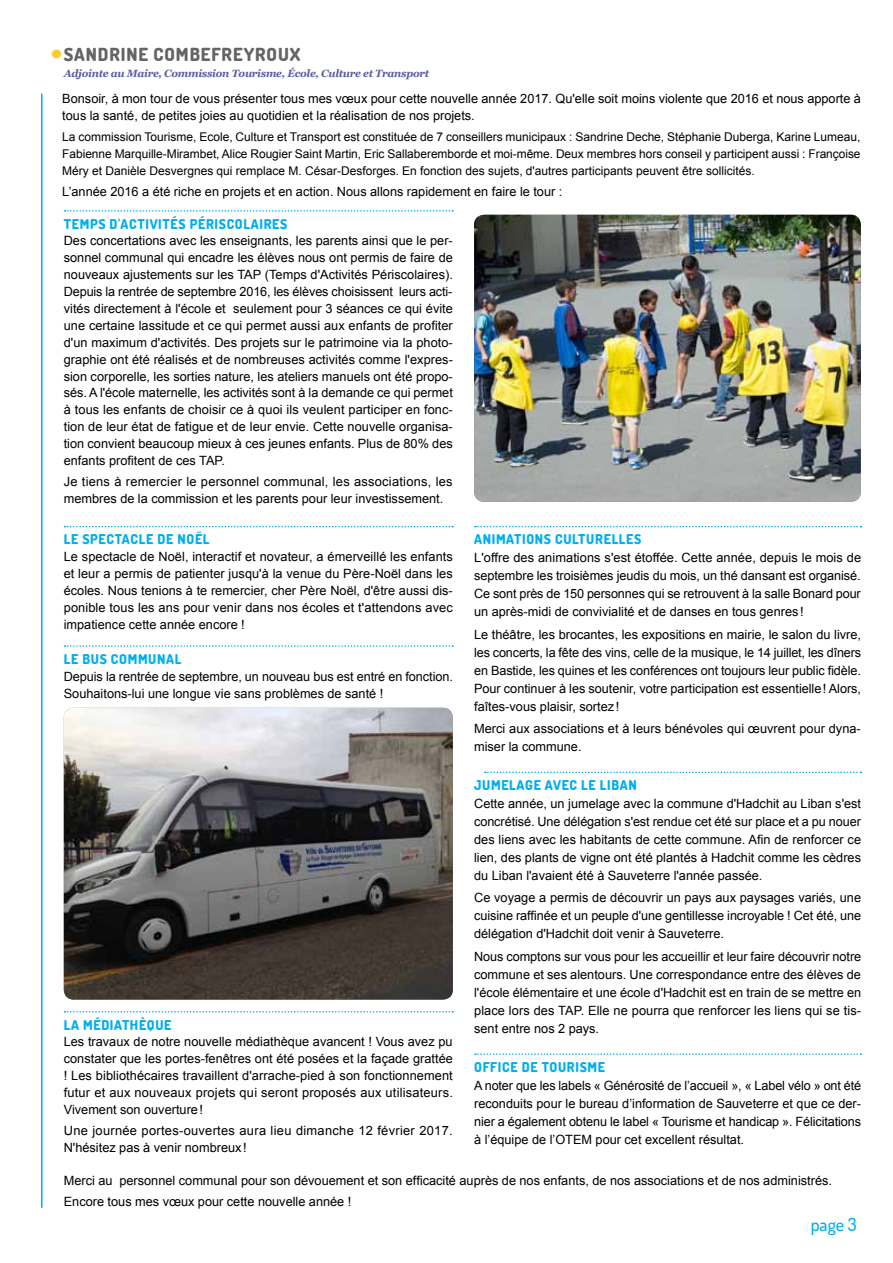
<style>
.page{position:relative;width:893px;height:1263px;background:#fff}
.page>*{position:absolute;margin:0;border:0;box-sizing:border-box;transform-origin:0 0}
.t1{font:800 18px "Dosis";letter-spacing:.05em;color:#636466}
.t2{font:500 18px "Dosis";color:#00aeef}
.t3{font:800 13.5px "Dosis";letter-spacing:.05em;color:#00aeef}
.t4{font:12.75px/17px "Arial";color:#000;text-align:justify}
.t5{font:12.75px/17px "Arial";letter-spacing:.02em;color:#000}
.t6{font:12px/16.8px "Arial";color:#000;text-align:justify}
.t7{font:italic 700 10.5px "Georgia";letter-spacing:-.025em;color:#595ca2}
.s1{font-size:33px;color:#ffca2b}
</style>
<div class="page">
<svg style="left:65px;top:210px;width:388px;height:2px"></svg>
<img style="left:474px;top:215px;width:387px;height:287px">
<svg style="left:65px;top:526px;width:388px;height:1px"></svg>
<svg style="left:65px;top:645px;width:388px;height:2px"></svg>
<svg style="left:65px;top:1011px;width:388px;height:1px"></svg>
<hr style="left:41px;top:94px;width:2px;height:1114px;background:#00aeef">
<img style="left:64px;top:708px;width:389px;height:291px">
<svg style="left:475px;top:526px;width:386px;height:1px"></svg>
<svg style="left:485px;top:772px;width:376px;height:1px"></svg>
<svg style="left:475px;top:1053px;width:386px;height:2px"></svg>
<h1 class="t1" style="left:51px;top:43px;width:251px"><span class="s1">•</span> SAN DRINE COMBEFREYROUX</h1>
<p class="t7" style="left:64px;top:67px;width:367px">Adjointe au Maire, Commission Tourisme, École, Culture et Transport</p>
<p class="t4" style="left:62px;top:90px;width:800px">Bonsoir, à mon tour de vous présenter tous mes vœux pour cette nouvelle année 2017. Qu'elle soit moins violente que 2016 et nous apporte à tous la santé, de petites joies au quotidien et la réalisation de nos projets.</p>
<p class="t6" style="left:62px;top:128px;width:800px">La commission Tourisme, Ecole, Culture et Transport est constituée de 7 conseillers municipaux : Sandrine Deche, Stéphanie Duberga, Karine Lumeau, Fabienne Marquille-Mirambet, Alice Rougier Saint Martin, Eric Sallaberemborde et moi-même. Deux membres hors conseil y participent aussi : Françoise Méry et Danièle Desvergnes qui remplace M. César-Desforges. En fonction des sujets, d'autres participants peuvent être sollicités.</p>
<p class="t4" style="left:62px;top:183px;width:502px">L’année 2016 a été riche en projets et en action. Nous allons rapidement en faire le tour :</p>
<p class="t3" style="left:64px;top:215px;width:26px">TEMPS</p>
<p class="t3" style="left:110px;top:215px;width:118px">D'ACTIVITÉS PÉRISCO</p>
<p class="t3" style="left:244px;top:215px;width:44px">LAIRES</p>
<p class="t4" style="left:64px;top:233px;width:391px">Des concertations avec les enseignants, les parents ainsi que le per&shy;sonnel communal qui encadre les élèves nous ont permis de faire de nouveaux ajustements sur les TAP (Temps d'Activités Périscolaires).<br>Depuis la rentrée de septembre 2016, les élèves choisissent leurs acti&shy;vités directement à l'école et seulement pour 3 séances ce qui évite une certaine lassitude et ce qui permet aussi aux enfants de profiter d'un maximum d'activités. Des projets sur le patrimoine via la photo&shy;graphie ont été réalisés et de nombreuses activités comme l'expres&shy;sion corporelle, les sorties nature, les ateliers manuels ont été propo&shy;sés. A l'école maternelle, les activités sont à la demande ce qui permet à tous les enfants de choisir ce à quoi ils veulent participer en fonc&shy;tion de leur état de fatigue et de leur envie. Cette nouvelle organisa&shy;tion convient beaucoup mieux à ces jeunes enfants. Plus de 80% des enfants profitent de ces TAP.</p>
<p class="t4" style="left:64px;top:473px;width:390px">Je tiens à remercier le personnel communal, les associations, les membres de la commission et les parents pour leur investissement.</p>
<p class="t3" style="left:64px;top:531px;width:52px">LE SPECTAC</p>
<p class="t3" style="left:139px;top:531px;width:72px">LE DE NOËL</p>
<p class="t4" style="left:64px;top:548px;width:391px">Le spectacle de Noël, interactif et novateur, a émerveillé les enfants et leur a permis de patienter jusqu'à la venue du Père-Noël dans les écoles. Nous tenions à te remercier, cher Père Noël, d'être aussi dis&shy;ponible tous les ans pour venir dans nos écoles et t'attendons avec impatience cette année encore !</p>
<p class="t3" style="left:64px;top:650px;width:28px">LE BUS</p>
<p class="t3" style="left:111px;top:650px;width:10px">COMMUNA</p>
<p class="t3" style="left:175px;top:650px;width:8px">L</p>
<p class="t4" style="left:64px;top:668px;width:391px">Depuis la rentrée de septembre, un nouveau bus est entré en fonction.<br>Souhaitons-lui une longue vie sans problèmes de santé !</p>
<p class="t3" style="left:474px;top:531px;width:32px">ANIMAT</p>
<p class="t3" style="left:522px;top:531px;width:14px">IONS</p>
<p class="t3" style="left:555px;top:531px;width:33px">CU LTUR</p>
<p class="t3" style="left:604px;top:531px;width:38px">ELLES</p>
<p class="t4" style="left:474px;top:549px;width:388px;line-height:18px">L'offre des animations s'est étoffée. Cette année, depuis le mois de septembre les troisièmes jeudis du mois, un thé dansant est organisé.<br>Ce sont près de 150 personnes qui se retrouvent à la salle Bonard pour un après-midi de convivialité et de danses en tous genres !</p>
<p class="t4" style="left:474px;top:625px;width:389px;line-height:18px">Le théâtre, les brocantes, les expositions en mairie, le salon du livre, les concerts, la fête des vins, celle de la musique, le 14 juillet, les dîners en Bastide, les quines et les conférences ont toujours leur public fidèle.<br>Pour continuer à les soutenir, votre participation est essentielle! Alors, faîtes-vous plaisir, sortez !</p>
<p class="t4" style="left:474px;top:719px;width:388px;line-height:18px">Merci aux associations et à leurs bénévoles qui œuvrent pour dyna&shy;miser la commune.</p>
<p class="t3" style="left:474px;top:776px;width:147px">JUM ELAGE AVEC LE LIBAN</p>
<p class="t4" style="left:474px;top:795px;width:388px;line-height:18px">Cette année, un jumelage avec la commune d'Hadchit au Liban s'est concrétisé. Une délégation s'est rendue cet été sur place et a pu nouer des liens avec les habitants de cette commune. Afin de renforcer ce lien, des plants de vigne ont été plantés à Hadchit comme les cèdres du Liban l'avaient été à Sauveterre l'année passée.</p>
<p class="t4" style="left:474px;top:889px;width:389px;line-height:18px">Ce voyage a permis de découvrir un pays aux paysages variés, une cuisine raffinée et un peuple d'une gentillesse incroyable ! Cet été, une délégation d'Hadchit doit venir à Sauveterre.</p>
<p class="t4" style="left:474px;top:947px;width:389px;line-height:18px">Nous comptons sur vous pour les accueillir et leur faire découvrir notre commune et ses alentours. Une correspondance entre des élèves de l'école élémentaire et une école d'Hadchit est en train de se mettre en place lors des TAP. Elle ne pourra que renforcer les liens qui se tis&shy;sent entre nos 2 pays.</p>
<p class="t3" style="left:474px;top:1058px;width:77px">OFFICE DE TOUR</p>
<p class="t3" style="left:575px;top:1058px;width:31px">ISME</p>
<p class="t4" style="left:474px;top:1076px;width:389px;line-height:18px">A noter que les labels « Générosité de l’accueil », « Label vélo » ont été reconduits pour le bureau d’information de Sauveterre et que ce der&shy;nier a également obtenu le label « Tourisme et handicap ». Félicitations à l’équipe de l’OTEM pour cet excellent résultat.</p>
<p class="t4" style="left:64px;top:1170px;width:770px;line-height:21.1px">Merci au personnel communal pour son dévouement et son efficacité auprès de nos enfants, de nos associations et de nos administrés.<br>Encore tous mes vœux pour cette nouvelle année !</p>
<p class="t3" style="left:64px;top:1016px;width:60px">LA MÉDIATH</p>
<p class="t3" style="left:139px;top:1016px;width:34px">ÈQUE</p>
<p class="t4" style="left:64px;top:1034px;width:391px">Les travaux de notre nouvelle médiathèque avancent ! Vous avez pu constater que les portes-fenêtres ont été posées et la façade grattée ! Les bibliothécaires travaillent d'arrache-pied à son fonctionnement futur et aux nouveaux projets qui seront proposés aux utilisateurs.<br>Vivement son ouverture!</p>
<p class="t5" style="left:64px;top:1122px;width:390px">Une journée portes-ouvertes aura lieu dimanche 12 février 2017.<br>N'hésitez pas à venir nombreux !</p>
<h1 class="t2" style="left:811px;top:1213px;width:48px">page 3</h1>
</div>
